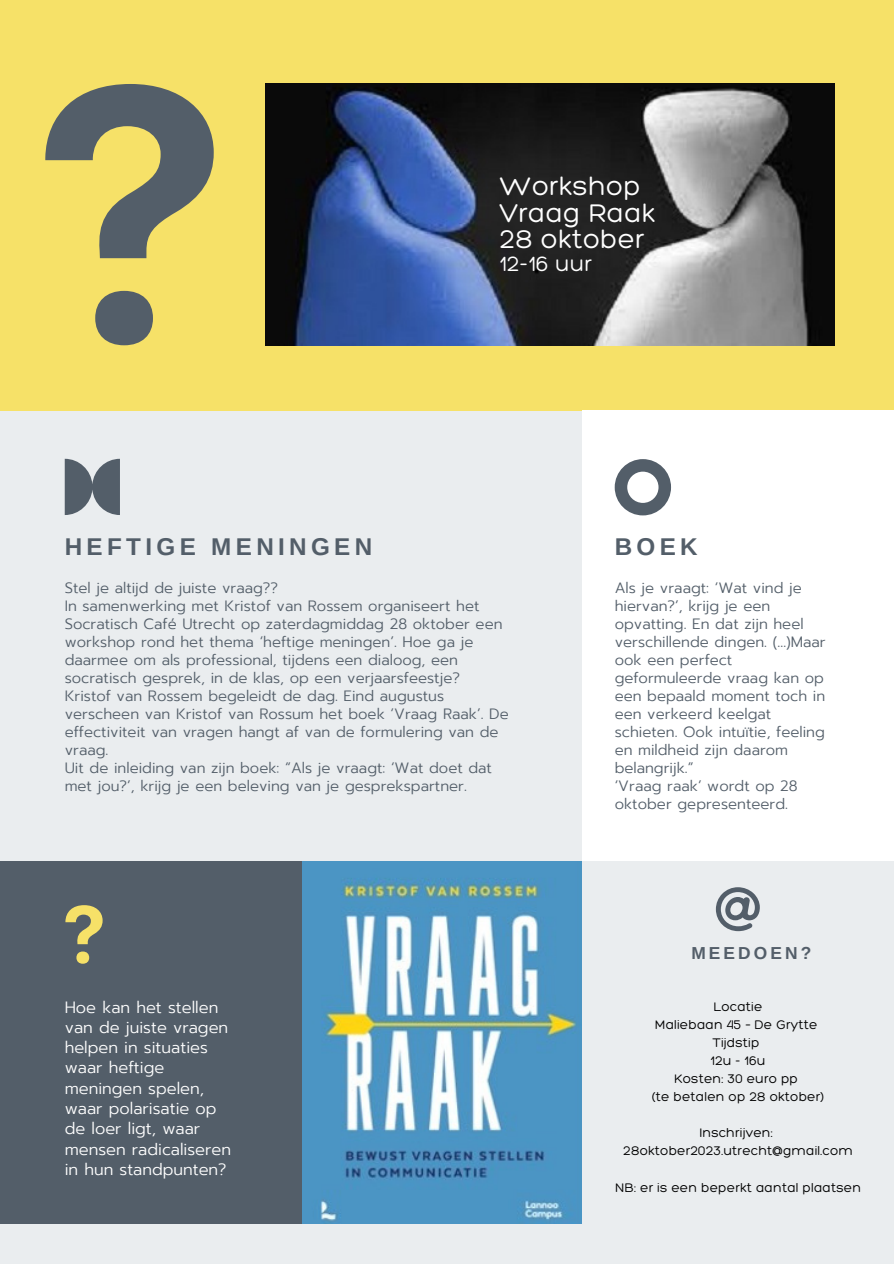
<style>
.page{position:relative;width:894px;height:1264px;background:#fff}
.page>*{position:absolute;margin:0;border:0;box-sizing:border-box;transform-origin:0 0}
.t1{font:300 27.6px/26.4px "Hero";letter-spacing:.01em;color:#fff}
.t2{font:700 24.3px "Arimo";letter-spacing:.18em;color:#535e69}
.t3{font:300 22.5px "Hero";letter-spacing:.01em;color:#fff}
.t4{font:700 17.4px "Arimo";letter-spacing:.18em;color:#535e69}
.t5{font:300 16.35px/20.2px "Prompt";color:#fff}
.t6{font:300 14.85px/18px "Prompt";color:#535e69}
.t7{font:300 13.5px "Hero";letter-spacing:.01em;color:#000}
</style>
<div class="page">
<div style="left:0;top:0;width:893px;height:1263px;background:#eaedef"></div>
<div style="left:0;top:0;width:893px;height:410px;background:#f6e168"></div>
<div style="left:581px;top:410px;width:312px;height:451px;background:#fff"></div>
<svg style="left:65px;top:459px;width:55px;height:56px"></svg>
<div style="left:0;top:861px;width:304px;height:362px;background:#535e69"></div>
<svg style="left:614px;top:459px;width:56px;height:56px"></svg>
<img style="left:265px;top:84px;width:569px;height:261px">
<img style="left:302px;top:861px;width:279px;height:362px">
<svg style="left:715px;top:887px;width:44px;height:44px"></svg>
<svg style="left:45px;top:84px;width:169px;height:261px"></svg>
<svg style="left:65px;top:905px;width:38px;height:58px"></svg>
<p class="t1" style="left:499px;top:172px;width:157px">Workshop<br>Vraag Raak</p>
<p class="t1" style="left:499px;top:225px;width:146px">28 oktober</p>
<p class="t3" style="left:499px;top:250px;width:94px">12-16 uur</p>
<p class="t2" style="left:65px;top:533px;width:309px">HEFTIGE MENINGEN</p>
<p class="t2" style="left:614px;top:533px;width:85px">BOEK</p>
<p class="t6" style="left:65px;top:579px;width:215px">Stel je altijd de juiste vraag??</p>
<p class="t6" style="left:65px;top:597px;width:439px">In samenwerking met Kristof van Rossem organiseert het Socratisch Café Utrecht op zaterdagmiddag 28 oktober een workshop rond het thema ‘heftige meningen’. Hoe ga je daarmee om als professional, tijdens een dialoog, een socratisch gesprek, in de klas, op een verjaarsfeestje?</p>
<p class="t6" style="left:65px;top:687px;width:445px">Kristof van Rossem begeleidt de dag. Eind augustus verscheen van Kristof van Rossum het boek ‘Vraag Raak’. De effectiviteit van vragen hangt af van de formulering van de vraag.</p>
<p class="t6" style="left:65px;top:759px;width:428px">Uit de inleiding van zijn boek: “Als je vraagt: ‘Wat doet dat met jou?’, krijg je een beleving van je gesprekspartner.</p>
<p class="t6" style="left:614px;top:578px;width:212px">Als je vraagt: ‘Wat vind je hiervan?’, krijg je een opvatting. En dat zijn heel verschillende dingen. (…)Maar ook een perfect geformuleerde vraag kan op een bepaald moment toch in een verkeerd keelgat schieten. Ook intuïtie, feeling en mildheid zijn daarom belangrijk.”</p>
<p class="t6" style="left:614px;top:777px;width:184px">‘Vraag raak’ wordt op 28 oktober gepresenteerd.</p>
<p class="t4" style="left:691px;top:943px;width:122px">MEEDOEN?</p>
<p class="t5" style="left:65px;top:997px;width:168px">Hoe kan het stellen van de juiste vragen helpen in situaties waar heftige meningen spelen, waar polarisatie op de loer ligt, waar mensen radicaliseren in hun standpunten?</p>
<p class="t7" style="left:713px;top:998px;width:50px">Locatie</p>
<p class="t7" style="left:654px;top:1016px;width:164px">Maliebaan 45 – De Grytte</p>
<p class="t7" style="left:712px;top:1034px;width:48px">Tijdstip</p>
<p class="t7" style="left:710px;top:1052px;width:56px">12u - 16u</p>
<p class="t7" style="left:674px;top:1070px;width:125px">Kosten: 30 euro pp</p>
<p class="t7" style="left:651px;top:1088px;width:173px">(te betalen op 28 oktober)</p>
<p class="t7" style="left:699px;top:1124px;width:75px">Inschrijven:</p>
<p class="t7" style="left:623px;top:1142px;width:231px">28oktober2023.utrecht@gmail.com</p>
<p class="t7" style="left:615px;top:1178px;width:247px">NB: er is een beperkt aantal plaatsen</p>
</div>
